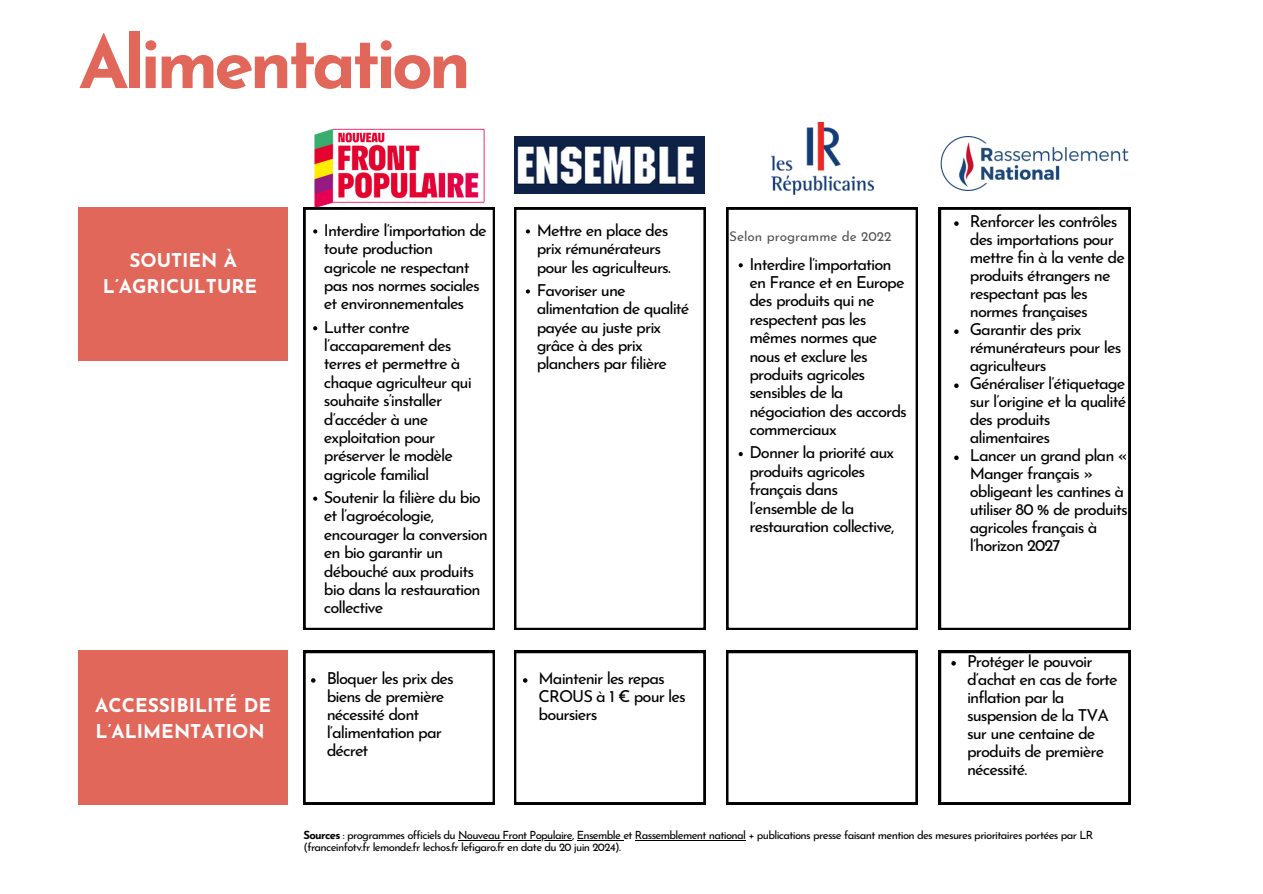
<style>
.page{position:relative;width:1263px;height:894px;background:#fff}
.page>*{position:absolute;margin:0;border:0;box-sizing:border-box;transform-origin:0 0}
.t1{font:700 72px "Josefin Sans";letter-spacing:-.06em;color:#e1675a}
.t2{font:700 19.05px/25.8px "Josefin Sans";color:#fff;text-align:center}
.t3{font:16.5px/18.3px "Josefin Sans";letter-spacing:-.055em;color:#000}
.t4{font:13.5px "Josefin Sans";color:#545454}
.t5{font:11.25px/12.3px "Josefin Sans";letter-spacing:-.055em;color:#000}
.s1{font-weight:700}
</style>
<div class="page">
<div style="left:79px;top:207px;width:209px;height:153px;background:#e1675a"></div>
<img style="left:314px;top:128px;width:171px;height:79px">
<img style="left:940px;top:136px;width:189px;height:54px">
<img style="left:771px;top:122px;width:103px;height:72px">
<img style="left:515px;top:136px;width:190px;height:58px">
<svg style="left:304px;top:207px;width:191px;height:422px"></svg>
<svg style="left:514px;top:207px;width:191px;height:422px"></svg>
<svg style="left:726px;top:207px;width:192px;height:422px"></svg>
<svg style="left:939px;top:207px;width:191px;height:422px"></svg>
<svg style="left:726px;top:650px;width:191px;height:153px"></svg>
<div style="left:79px;top:650px;width:209px;height:153px;background:#e1675a"></div>
<svg style="left:313px;top:229px;width:4px;height:4px"></svg>
<svg style="left:313px;top:326px;width:4px;height:4px"></svg>
<svg style="left:313px;top:496px;width:4px;height:4px"></svg>
<svg style="left:526px;top:229px;width:4px;height:4px"></svg>
<svg style="left:526px;top:289px;width:4px;height:4px"></svg>
<svg style="left:739px;top:263px;width:4px;height:4px"></svg>
<svg style="left:739px;top:452px;width:4px;height:4px"></svg>
<svg style="left:954px;top:221px;width:5px;height:5px"></svg>
<svg style="left:954px;top:329px;width:5px;height:5px"></svg>
<svg style="left:954px;top:383px;width:5px;height:5px"></svg>
<svg style="left:954px;top:455px;width:5px;height:5px"></svg>
<svg style="left:303px;top:650px;width:192px;height:153px"></svg>
<svg style="left:514px;top:650px;width:191px;height:153px"></svg>
<svg style="left:939px;top:650px;width:191px;height:153px"></svg>
<hr style="left:458px;top:839px;width:114px;height:1px;background:#000">
<hr style="left:577px;top:839px;width:46px;height:1px;background:#000">
<hr style="left:635px;top:839px;width:110px;height:1px;background:#000">
<p class="t1" style="left:79px;top:34px;width:394px">Alimentation</p>
<p class="t2" style="left:103px;top:249px;width:156px">SOUTIEN À<br>L’AGRICULTURE</p>
<p class="t2" style="left:95px;top:694px;width:177px;text-align:left">ACCESSIBILITÉ DE<br>L’ALIMENTATION</p>
<p class="t3" style="left:324px;top:222px;width:164px">Interdire l’importation de toute production agricole ne respectant pas nos normes sociales et environnementales</p>
<p class="t3" style="left:324px;top:319px;width:149px">Lutter contre l’accaparement des terres et permettre à chaque agriculteur qui souhaite s’installer d’accéder à une exploitation pour préserver le modèle agricole familial</p>
<p class="t3" style="left:324px;top:489px;width:166px">Soutenir la filière du bio et l’agroécologie, encourager la conversion en bio garantir un débouché aux produits bio dans la restauration collective</p>
<p class="t3" style="left:537px;top:222px;width:136px">Mettre en place des prix rémunérateurs pour les agriculteurs.</p>
<h2 class="t3" style="left:537px;top:282px;width:154px">Favoriser une alimentation de qualité payée au juste prix grâce à des prix planchers par filière</h2>
<p class="t3" style="left:327px;top:670px;width:129px">Bloquer les prix des biens de première nécessité dont l’alimentation par décret</p>
<p class="t3" style="left:539px;top:670px;width:149px">Maintenir les repas<br>CROUS à 1 € pour les boursiers</p>
<p class="t4" style="left:729px;top:230px;width:164px">Selon programme de 2022</p>
<p class="t3" style="left:749px;top:256px;width:159px">Interdire l’importation en France et en Europe des produits qui ne respectent pas les mêmes normes que nous et exclure les produits agricoles sensibles de la négociation des accords commerciaux</p>
<p class="t3" style="left:749px;top:445px;width:147px">Donner la priorité aux produits agricoles français dans l’ensemble de la restauration collective,</p>
<p class="t3" style="left:970px;top:214px;width:157px">Renforcer les contrôles des importations pour mettre fin à la vente de produits étrangers ne respectant pas les normes françaises</p>
<h4 class="t3" style="left:970px;top:322px;width:153px">Garantir des prix rémunérateurs pour les agriculteurs</h4>
<p class="t3" style="left:970px;top:376px;width:158px">Généraliser l’étiquetage sur l’origine et la qualité des produits alimentaires</p>
<p class="t3" style="left:970px;top:448px;width:160px">Lancer un grand plan «<br>Manger français » obligeant les cantines à utiliser 80 % de produits agricoles français à l’horizon 2027</p>
<p class="t3" style="left:967px;top:653px;width:152px">Protéger le pouvoir d’achat en cas de forte inflation par la suspension de la TVA sur une centaine de produits de première nécessité.</p>
<p class="t5" style="left:303px;top:829px;width:791px"><span class="s1">Sources</span> : programmes officiels du Nouveau Front Populaire, Ensemble et Rassemblement national + publications presse faisant mention des mesures prioritaires portées par LR (franceinfotv.fr lemonde.fr lechos.fr lefigaro.fr en date du 20 juin 2024).</p>
</div>
